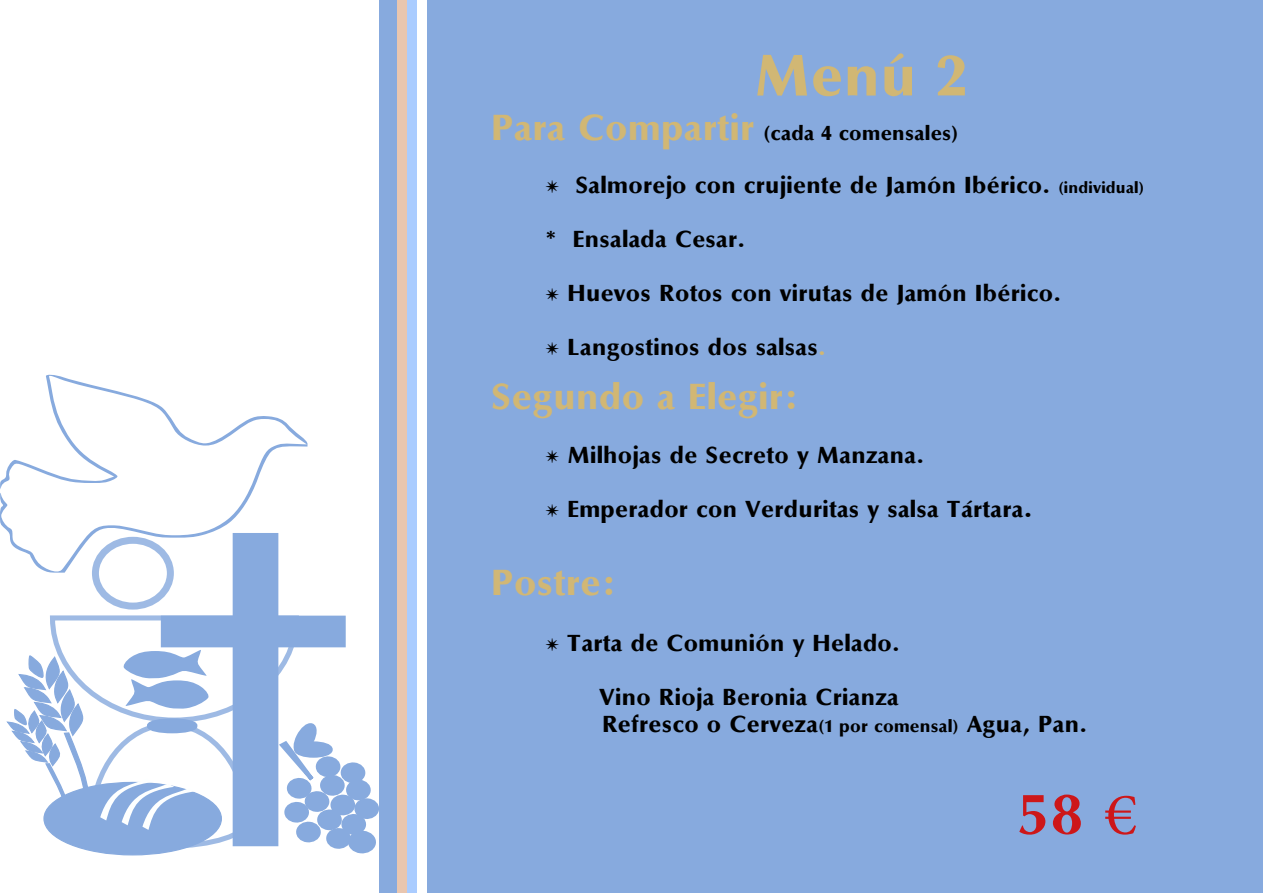
<style>
.page{position:relative;width:1263px;height:893px;background:#fff}
.page>*{position:absolute;margin:0;border:0;box-sizing:border-box;transform-origin:0 0}
.t1{font:800 60px "Optane";color:#d1b774}
.t2{font:700 60px "Optane";color:#cd1719}
.t3{font:800 37.5px "Optane";color:#d1b774}
.t4{font:800 37.5px "Optane";color:#d1b775}
.t5{font:800 24px/27px "Optane";color:#000}
.t6{font:800 21px "Optane";color:#000}
.s1{font-size:37.5px;color:#d1b774}
.s2{font-family:"Minion Pro";font-weight:400}
.s3{font-size:16.5px}
.s4{color:#d1b774}
.s5{font-size:27px}
.s6{font-size:18px}
</style>
<div class="page">
<div style="left:92px;top:537px;width:82px;height:73px;border:7px solid #87aade;border-radius:50%"></div>
<div style="left:235px;top:535px;width:41px;height:309px;background:#87aade"></div>
<div style="left:233px;top:533px;width:45px;height:313px;border:4px solid #87aade"></div>
<svg style="left:6px;top:615px;width:373px;height:241px"></svg>
<svg style="left:0;top:374px;width:307px;height:199px"></svg>
<div style="left:379px;top:0;width:884px;height:893px;background:#87aade"></div>
<div style="left:408px;top:0;width:9px;height:893px;background:#acf"></div>
<div style="left:397px;top:0;width:10px;height:893px;background:#e9c6af"></div>
<div style="left:418px;top:0;width:9px;height:893px;background:#fff"></div>
<h1 class="t1" style="left:754px;top:41px;width:214px">Menú 2</h1>
<p class="t6" style="left:491px;top:121px;width:469px"><span class="s1">Para Compartir</span> (cada 4 comensales)</p>
<p class="t5" style="left:545px;top:171px;width:601px"><span class="s2">✴</span> Salmorejo con crujiente de Jamón Ibérico. <span class="s3">(individual)</span></p>
<p class="t5" style="left:545px;top:225px;width:202px">* Ensalada Cesar.</p>
<p class="t5" style="left:545px;top:279px;width:518px"><span class="s2">✴</span> Huevos Rotos con virutas de Jamón Ibérico.</p>
<p class="t5" style="left:545px;top:333px;width:282px"><span class="s2">✴</span> Langostinos dos salsas<span class="s4">.</span></p>
<h2 class="t3" style="left:491px;top:374px;width:311px">Segundo a Elegir:</h2>
<p class="t5" style="left:545px;top:441px;width:381px"><span class="s2">✴</span> Milhojas de Secreto y Manzana.</p>
<p class="t5" style="left:545px;top:495px;width:489px"><span class="s2">✴</span> Emperador con Verduritas y salsa Tártara<span class="s5">.</span></p>
<h2 class="t4" style="left:491px;top:561px;width:128px">Postre:</h2>
<p class="t5" style="left:545px;top:630px;width:357px"><span class="s2">✴</span> Tarta de Comunión y Helado.</p>
<p class="t5" style="left:599px;top:684px;width:490px">Vino Rioja Beronia Crianza<br>Refresco o Cerveza<span class="s6">(1 por comensal)</span> Agua, Pan.</p>
<h1 class="t2" style="left:1017px;top:778px;width:122px">58 <span class="s2">€</span></h1>
</div>
